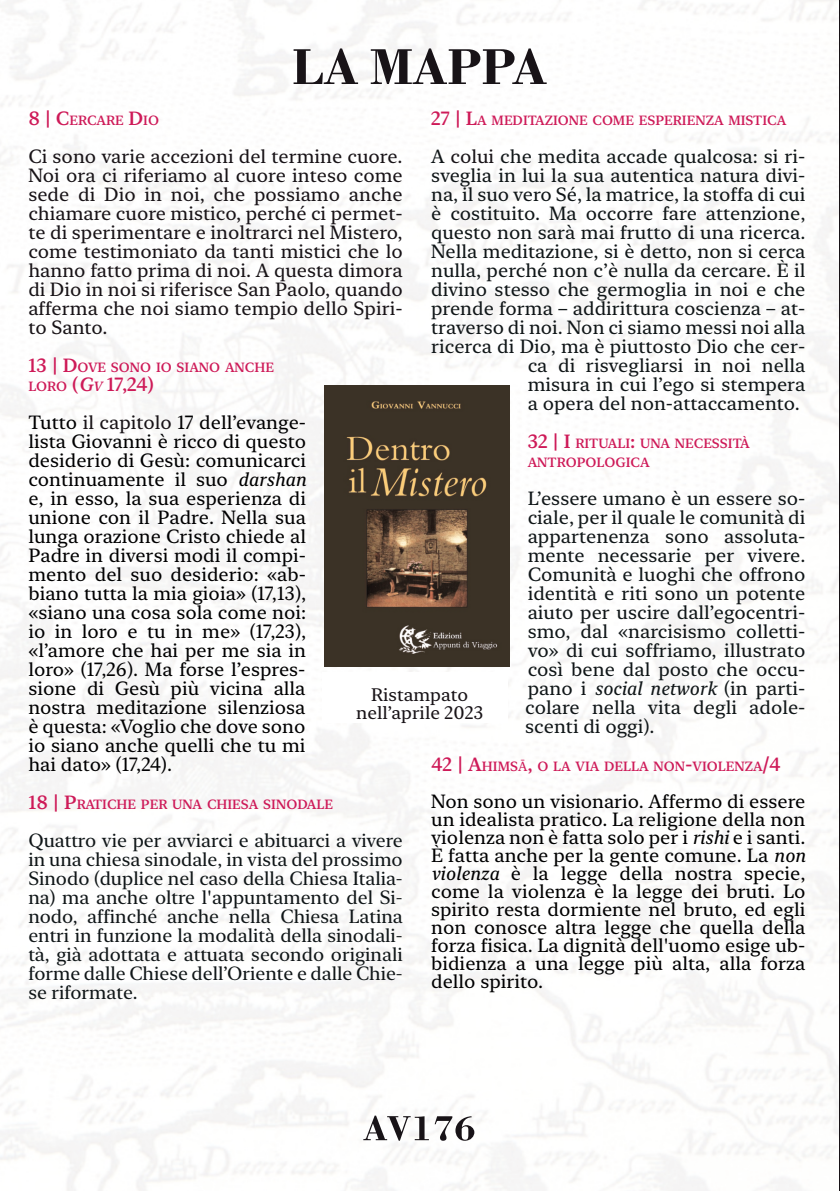
<style>
.page{position:relative;width:840px;height:1191px;background:#fff}
.page>*{position:absolute;margin:0;border:0;box-sizing:border-box;transform-origin:0 0}
.t1{font:19px/19px "New York Small";color:#000001;text-align:justify}
.t2{font:19px/19px "New York Small";color:#101618;text-align:right}
.t3{font:19px/19px "New York Small";color:#181317;text-align:justify}
.t4{font:500 19px/19px "New York";color:#101618;text-align:justify}
.t5{font:18px/18px "New York Small";color:#181317;text-align:center}
.t6{font:500 13.2px/19px "New York Small";color:#ce1a58}
.s1{font-size:19px}
.s2{font-weight:500;font-size:13.2px;color:#ce1a58}
.s3{font-weight:500;color:#ce1a58}
.s4{font-weight:500;font-style:italic;color:#ce1a58}
.s5{font-weight:500;font-style:italic;font-size:13.2px;color:#ce1a58}
.s6{color:#181317}
.s7{font-style:italic}
.s8{font-weight:400}
</style>
<div class="page">
<img style="left:0;top:0;width:839px;height:1191px">
<hr style="left:839px;top:0;width:1px;height:1191px;background:#181317">
<svg style="left:293px;top:48px;width:65px;height:36px"></svg>
<svg style="left:371px;top:48px;width:175px;height:36px"></svg>
<svg style="left:363px;top:1116px;width:111px;height:25px"></svg>
<img style="left:325px;top:385px;width:184px;height:282px">
<div style="left:322px;top:672px;width:186px;height:51px;background:#fff"></div>
<p class="t6" style="left:28px;top:111px;width:132px"><span class="s1">8 | C</span>ERCARE <span class="s1">D</span>IO</p>
<p class="t3" style="left:28px;top:147px;width:376px">Ci sono varie accezioni del termine cuore.<br>Noi ora ci riferiamo al cuore inteso come sede di Dio in noi, che possiamo anche chiamare cuore mistico, perché ci permet&shy;te di sperimentare e inoltrarci nel Mistero, come testimoniato da tanti mistici che lo hanno fatto prima di noi. A questa dimora di Dio in noi si riferisce San Paolo, quando afferma che noi siamo tempio dello Spiri&shy;to Santo.</p>
<p class="t6" style="left:28px;top:358px;width:247px"><span class="s1">13 | D</span>OVE SONO IO SIANO ANCHE</p>
<p class="t1" style="left:28px;top:366px;width:279px;line-height:38px"><span class="s2">LORO</span> <span class="s3">(</span><span class="s4">G</span><span class="s5">V</span> <span class="s3">17,24)<br></span>Tutto <span class="s6">il capitolo</span> 17 dellʼevange-</p>
<p class="t1" style="left:28px;top:432px;width:279px">lista Giovanni è ricco di questo desiderio di Gesù: comunicarci continuamente il suo <span class="s7">darshan </span>e, in esso, la sua esperienza di unione con il Padre. Nella sua lunga orazione Cristo chiede al Padre in diversi modi il compi&shy;mento del suo desiderio: «ab&shy;biano tutta la mia gioia» (17,13), «siano una cosa sola come noi: io in loro e tu in me» (17,23), «lʼamore che hai per me sia in loro» (17,26). Ma forse lʼespres&shy;sione di Gesù più vicina alla nostra meditazione silenziosa è questa: «Voglio che dove sono io siano anche quelli che tu mi hai dato» (17,24).</p>
<p class="t6" style="left:28px;top:795px;width:306px"><span class="s1">18 | P</span>RATICHE PER UNA CHIESA SINODALE</p>
<p class="t4" style="left:28px;top:831px;width:376px">Quattro vie per avviarci e abituarci a vivere in una chiesa sinodale, in vista del prossimo Sinodo (duplice nel caso della Chiesa Italia&shy;na) ma anche oltre l'appuntamento del Si&shy;nodo, affinché anche nella Chiesa Latina entri in funzione la modalità della sinodali&shy;tà, già adottata e attuata secondo originali forme dalle Chiese dellʼOriente e dalle Chie&shy;se riformate.</p>
<p class="t6" style="left:431px;top:111px;width:356px"><span class="s1">27 | L</span>A MEDITAZIONE COME ESPERIENZA MISTICA</p>
<p class="t2" style="left:431px;top:147px;width:376px">A <span class="s6">colui</span> che medita accade qualcosa: si ri&shy;sveglia in lui la sua autentica natura divi&shy;na, il suo vero Sé, la matrice, la stoffa di cui è costituito. Ma occorre fare attenzione, questo non sarà mai frutto di una ricerca.<br>Nella meditazione, si è detto, non si cerca nulla, perché non cʼè nulla da cercare. È il divino stesso che germoglia in noi e che prende forma – addirittura coscienza – at&shy;traverso di noi. Non ci siamo messi noi alla ricerca di Dio, ma è piuttosto Dio che cer&shy;ca di risvegliarsi in noi nella<br>misura in cui lʼego si stempera<br>a opera del non-attaccamento.</p>
<p class="t6" style="left:527px;top:434px;width:223px"><span class="s1">32 | I</span> RITUALI<span class="s1">:</span> UNA NECESSITÀ<br>ANTROPOLOGICA</p>
<p class="t2" style="left:525px;top:489px;width:282px;text-align:justify">Lʼessere umano è un essere so&shy;ciale, per il quale le comunità di appartenenza sono assoluta&shy;mente necessarie per vivere.<br>Comunità e luoghi che offrono identità e riti sono un potente aiuto per uscire dallʼegocentri&shy;smo, dal «narcisismo colletti&shy;vo» di cui soffriamo, illustrato così bene dal posto che occu&shy;pano i <span class="s7">social network</span> (in parti&shy;colare nella vita degli adole&shy;scenti di oggi).</p>
<p class="t6" style="left:431px;top:757px;width:351px"><span class="s1">42 | A</span>HIMS<span class="s8">Ā</span><span class="s1">,</span> O LA VIA DELLA NON<span class="s1">-</span>VIOLENZA<span class="s1">/4</span></p>
<p class="t1" style="left:431px;top:793px;width:376px;line-height:18px">Non sono un visionario. Affermo di essere un idealista pratico. La religione della non violenza non è fatta solo per i <span class="s7">rishi</span> e i santi.<br>È fatta anche per la gente comune. La <span class="s7">non violenza</span> è la legge della nostra specie, come la violenza è la legge dei bruti. Lo spirito resta dormiente nel bruto, ed egli non conosce altra legge che quella della forza fisica. La dignità dell'uomo esige ub&shy;bidienza a una legge più alta, alla forza dello spirito.</p>
<p class="t5" style="left:356px;top:685px;width:128px">Ristampato nellʼaprile 2023</p>
</div>
